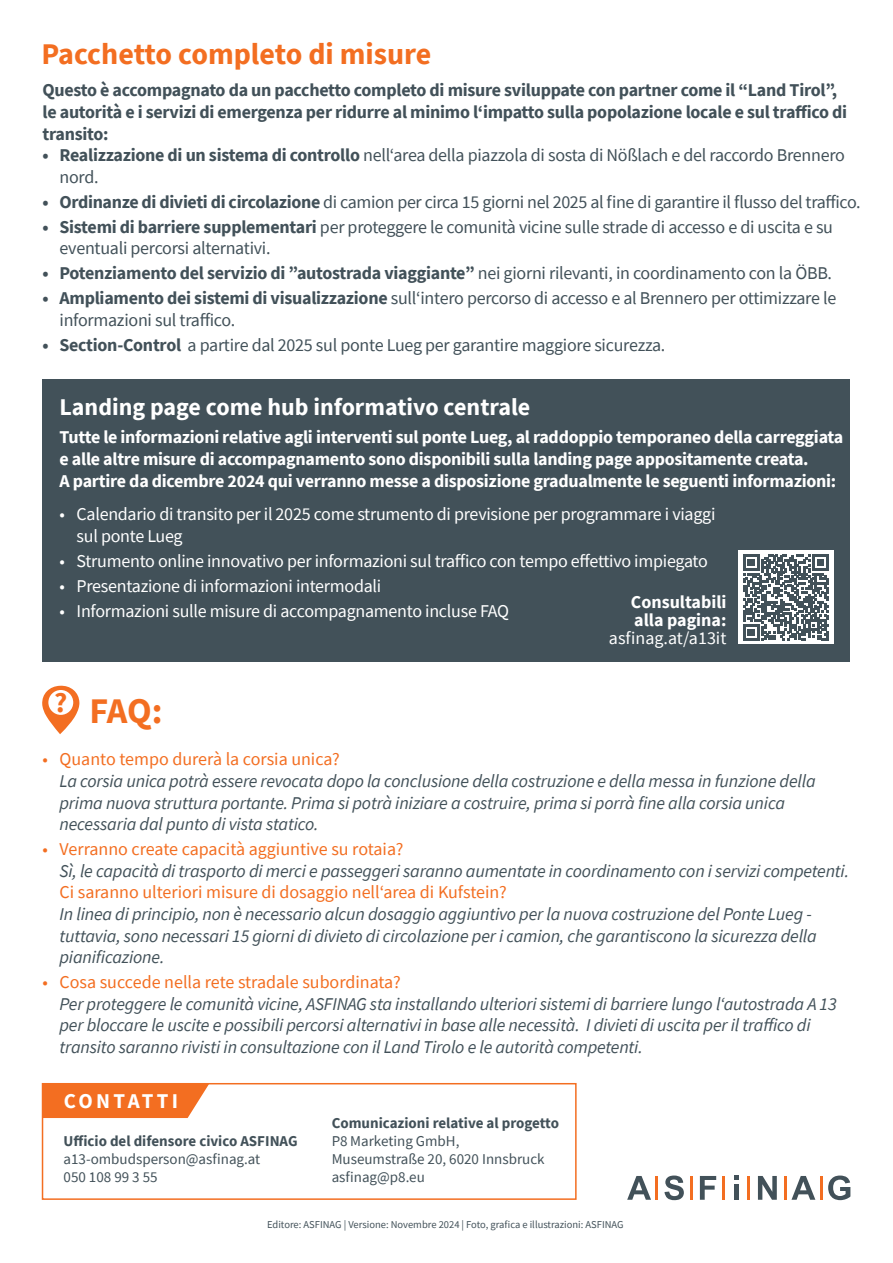
<style>
.page{position:relative;width:893px;height:1263px;background:#fff}
.page>*{position:absolute;margin:0;border:0;box-sizing:border-box;transform-origin:0 0}
.t1{font:700 36px "Source Sans Pro";color:#f36e21}
.t2{font:700 30px "Source Sans Pro";color:#f36e21}
.t3{font:700 28.5px "Source Sans Pro";color:#f36e21}
.t4{font:700 24px "Source Sans Pro";color:#fff}
.t5{font:700 21px "Source Sans Pro";letter-spacing:.16em;color:#fff}
.t6{font:italic 18px/21.6px "Source Sans Pro";letter-spacing:-.01em;color:#425159}
.t7{font:18px/21.6px "Source Sans Pro";letter-spacing:-.015em;color:#425159}
.t8{font:700 18px/21.6px "Source Sans Pro";letter-spacing:-.015em;color:#fff}
.t9{font:700 18px/21.6px "Source Sans Pro";letter-spacing:-.015em;color:#425159}
.t10{font:18px/21.6px "Source Sans Pro";letter-spacing:-.015em;color:#fff}
.t11{font:18px "Source Sans Pro";color:#f36e21}
.t12{font:15px/18px "Source Sans Pro";color:#425159}
.t13{font:700 15px "Source Sans Pro";color:#425159}
.t14{font:10.5px "Source Sans Pro";color:#425159}
.s1{font-weight:700}
.s2{font-weight:400}
</style>
<div class="page">
<div style="left:43px;top:379px;width:807px;height:283px;background:#425159"></div>
<div style="left:738px;top:551px;width:95px;height:93px;background:#fff"></div>
<svg style="left:743px;top:555px;width:86px;height:85px"></svg>
<div style="left:42px;top:1083px;width:535px;height:117px;border:2px solid #f36e21"></div>
<div style="left:43px;top:1084px;width:166px;height:34px;background:#f36e21"></div>
<hr style="left:747px;top:1176px;width:3px;height:24px;background:#f36e21">
<hr style="left:820px;top:1176px;width:3px;height:24px;background:#f36e21">
<hr style="left:784px;top:1176px;width:3px;height:24px;background:#f36e21">
<hr style="left:722px;top:1176px;width:3px;height:24px;background:#f36e21">
<hr style="left:690px;top:1176px;width:3px;height:24px;background:#f36e21">
<hr style="left:656px;top:1176px;width:2px;height:24px;background:#f36e21">
<svg style="left:758px;top:1176px;width:19px;height:24px"></svg>
<svg style="left:627px;top:1176px;width:24px;height:24px"></svg>
<svg style="left:664px;top:1175px;width:20px;height:25px"></svg>
<svg style="left:700px;top:1176px;width:16px;height:24px"></svg>
<svg style="left:734px;top:1176px;width:4px;height:4px"></svg>
<hr style="left:734px;top:1184px;width:4px;height:16px;background:#425159">
<svg style="left:791px;top:1176px;width:24px;height:24px"></svg>
<svg style="left:828px;top:1175px;width:22px;height:25px"></svg>
<svg style="left:42px;top:685px;width:38px;height:49px"></svg>
<div style="left:48px;top:690px;width:25px;height:25px;background:#fff;border-radius:50%"></div>
<h2 class="t2" style="left:41px;top:34px;width:391px">Pacchetto completo di misure</h2>
<p class="t9" style="left:43px;top:79px;width:806px">Questo è accompagnato da un pacchetto completo di misure sviluppate con partner come il “Land Tirol”, le autorità e i servizi di emergenza per ridurre al minimo l‘impatto sulla popolazione locale e sul traffico di transito:</p>
<p class="t7" style="left:60px;top:144px;width:787px;text-indent:-17px"><span class="s1">• Realizzazione di un sistema di controllo</span> nell‘area della piazzola di sosta di Nößlach e del raccordo Brennero nord.</p>
<p class="t7" style="left:43px;top:191px;width:820px"><span class="s1">• Ordinanze di divieti di circolazione</span> di camion per circa 15 giorni nel 2025 al fine di garantire il flusso del traffico.</p>
<p class="t7" style="left:60px;top:216px;width:775px;text-indent:-17px"><span class="s1">• Sistemi di barriere supplementari</span> per proteggere le comunità vicine sulle strade di accesso e di uscita e su eventuali percorsi alternativi.</p>
<p class="t9" style="left:43px;top:262px;width:791px">• Potenziamento del servizio di ”autostrada viaggiante” <span class="s2">nei giorni rilevanti, in coordinamento con la ÖBB.</span></p>
<p class="t7" style="left:60px;top:288px;width:778px;text-indent:-17px"><span class="s1">• Ampliamento dei sistemi di visualizzazione</span> sull‘intero percorso di accesso e al Brennero per ottimizzare le informazioni sul traffico.</p>
<p class="t7" style="left:43px;top:334px;width:624px"><span class="s1">• Section-Control</span> a partire dal 2025 sul ponte Lueg per garantire maggiore sicurezza.</p>
<h3 class="t4" style="left:60px;top:391px;width:472px">Landing page come hub informativo centrale</h3>
<p class="t8" style="left:60px;top:426px;width:785px">Tutte le informazioni relative agli interventi sul ponte Lueg, al raddoppio temporaneo della carreggiata e alle altre misure di accompagnamento sono disponibili sulla landing page appositamente creata.<br>A partire da dicembre 2024 qui verranno messe a disposizione gradualmente le seguenti informazioni:</p>
<p class="t10" style="left:77px;top:503px;width:640px;text-indent:-17px">• Calendario di transito per il 2025 come strumento di previsione per programmare i viaggi sul ponte Lueg</p>
<p class="t10" style="left:60px;top:550px;width:650px">• Strumento online innovativo per informazioni sul traffico con tempo effettivo impiegato</p>
<p class="t10" style="left:60px;top:575px;width:323px">• Presentazione di informazioni intermodali</p>
<p class="t10" style="left:60px;top:600px;width:451px">• Informazioni sulle misure di accompagnamento incluse FAQ</p>
<p class="t8" style="left:631px;top:593px;width:97px;line-height:18px">Consultabili alla pagina:</p>
<p class="t10" style="left:609px;top:627px;width:119px">asfinag.at/a13it</p>
<h3 class="t3" style="left:54px;top:684px;width:15px">?</h3>
<h1 class="t1" style="left:89px;top:687px;width:75px">FAQ:</h1>
<p class="t11" style="left:43px;top:748px;width:299px">• Quanto tempo durerà la corsia unica?</p>
<p class="t6" style="left:60px;top:770px;width:758px">La corsia unica potrà essere revocata dopo la conclusione della costruzione e della messa in funzione della prima nuova struttura portante. Prima si potrà iniziare a costruire, prima si porrà fine alla corsia unica necessaria dal punto di vista statico.</p>
<p class="t11" style="left:43px;top:838px;width:362px">• Verranno create capacità aggiuntive su rotaia?</p>
<p class="t6" style="left:60px;top:860px;width:791px">Sì, le capacità di trasporto di merci e passeggeri saranno aumentate in coordinamento con i servizi competenti.</p>
<p class="t11" style="left:60px;top:881px;width:449px">Ci saranno ulteriori misure di dosaggio nell‘area di Kufstein?</p>
<p class="t6" style="left:60px;top:903px;width:759px">In linea di principio, non è necessario alcun dosaggio aggiuntivo per la nuova costruzione del Ponte Lueg - tuttavia, sono necessari 15 giorni di divieto di circolazione per i camion, che garantiscono la sicurezza della pianificazione.</p>
<p class="t11" style="left:43px;top:971px;width:360px">• Cosa succede nella rete stradale subordinata?</p>
<p class="t6" style="left:60px;top:993px;width:779px">Per proteggere le comunità vicine, ASFINAG sta installando ulteriori sistemi di barriere lungo l‘autostrada A 13 per bloccare le uscite e possibili percorsi alternativi in base alle necessità. I divieti di uscita per il traffico di transito saranno rivisti in consultazione con il Land Tirolo e le autorità competenti.</p>
<p class="t5" style="left:64px;top:1087px;width:116px">CONTATTI</p>
<p class="t13" style="left:64px;top:1130px;width:236px">Ufficio del difensore civico ASFINAG</p>
<p class="t12" style="left:64px;top:1149px;width:198px">a13-ombudsperson@asfinag.at<br>050 108 99 3 55</p>
<p class="t13" style="left:332px;top:1112px;width:229px">Comunicazioni relative al progetto</p>
<p class="t12" style="left:332px;top:1131px;width:214px">P8 Marketing GmbH,<br>Museumstraße 20, 6020 Innsbruck asfinag@p8.eu</p>
<p class="t14" style="left:267px;top:1218px;width:358px">Editore: ASFINAG | Versione: Novembre 2024 | Foto, grafica e illustrazioni: ASFINAG</p>
</div>
